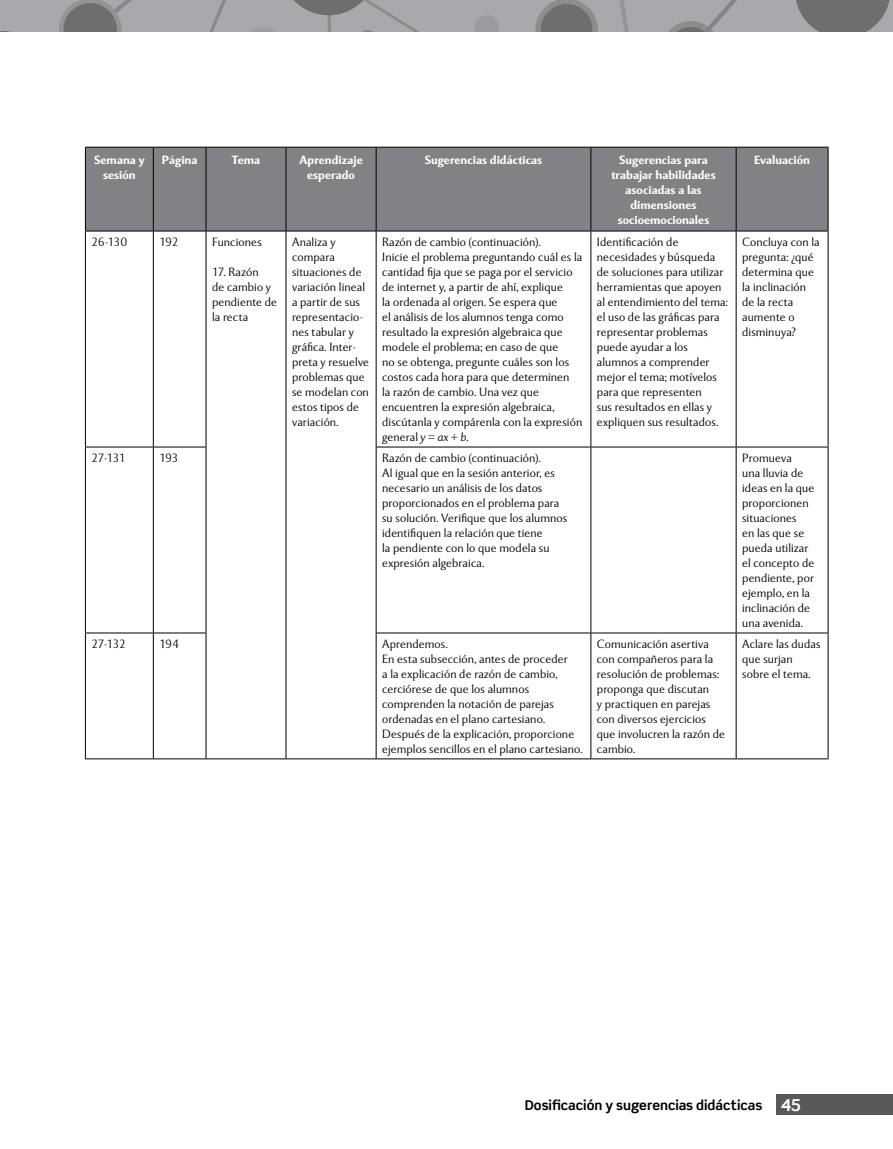
<style>
.page{position:relative;width:893px;height:1149px;background:#fff}
.page>*{position:absolute;margin:0;border:0;box-sizing:border-box;transform-origin:0 0}
.t1{font:700 13.5px "Scene Std";color:#000}
.t2{font:300 12px/15px "Mentor Sans Std";letter-spacing:.01em;color:#000}
.t3{font:700 12px/15px "Mentor Sans Std";color:#fff;text-align:center}
.s1{font-style:italic}
.s2{font-size:16.5px;color:#fff}
</style>
<div class="page">
<div style="left:777px;top:1094px;width:116px;height:20px;background:#58595b"></div>
<div style="left:0;top:0;width:893px;height:32px;background:#a7a9ac"></div>
<svg style="left:620px;top:0;width:9px;height:32px"></svg>
<svg style="left:209px;top:0;width:17px;height:32px"></svg>
<svg style="left:535px;top:0;width:63px;height:32px"></svg>
<svg style="left:475px;top:16px;width:24px;height:16px"></svg>
<svg style="left:251px;top:0;width:168px;height:32px"></svg>
<svg style="left:796px;top:0;width:94px;height:32px"></svg>
<svg style="left:668px;top:0;width:69px;height:32px"></svg>
<svg style="left:59px;top:0;width:73px;height:32px"></svg>
<div style="left:86px;top:148px;width:742px;height:82px;background:#808285"></div>
<svg style="left:86px;top:231px;width:742px;height:527px"></svg>
<hr style="left:206px;top:231px;width:1px;height:215px;background:#000">
<hr style="left:206px;top:447px;width:1px;height:185px;background:#000">
<hr style="left:206px;top:633px;width:1px;height:125px;background:#000">
<hr style="left:286px;top:231px;width:1px;height:216px;background:#000">
<hr style="left:376px;top:231px;width:1px;height:215px;background:#000">
<hr style="left:286px;top:447px;width:1px;height:185px;background:#000">
<hr style="left:376px;top:447px;width:1px;height:185px;background:#000">
<hr style="left:286px;top:632px;width:1px;height:126px;background:#000">
<hr style="left:376px;top:633px;width:1px;height:125px;background:#000">
<hr style="left:206px;top:758px;width:80px;height:1px;background:#000">
<hr style="left:286px;top:758px;width:90px;height:1px;background:#000">
<hr style="left:85px;top:231px;width:1px;height:215px;background:#000">
<hr style="left:85px;top:447px;width:1px;height:185px;background:#000">
<hr style="left:85px;top:633px;width:1px;height:125px;background:#000">
<hr style="left:153px;top:231px;width:1px;height:215px;background:#000">
<hr style="left:153px;top:447px;width:1px;height:185px;background:#000">
<hr style="left:153px;top:633px;width:1px;height:125px;background:#000">
<hr style="left:590px;top:231px;width:1px;height:215px;background:#000">
<hr style="left:736px;top:231px;width:1px;height:215px;background:#000">
<hr style="left:828px;top:231px;width:1px;height:215px;background:#000">
<hr style="left:590px;top:447px;width:1px;height:185px;background:#000">
<hr style="left:736px;top:447px;width:1px;height:185px;background:#000">
<hr style="left:828px;top:447px;width:1px;height:185px;background:#000">
<hr style="left:590px;top:633px;width:1px;height:125px;background:#000">
<hr style="left:736px;top:633px;width:1px;height:125px;background:#000">
<hr style="left:828px;top:633px;width:1px;height:125px;background:#000">
<hr style="left:85px;top:446px;width:68px;height:1px;background:#000">
<hr style="left:85px;top:632px;width:68px;height:1px;background:#000">
<hr style="left:85px;top:758px;width:68px;height:1px;background:#000">
<hr style="left:153px;top:446px;width:53px;height:1px;background:#000">
<hr style="left:153px;top:632px;width:53px;height:1px;background:#000">
<hr style="left:153px;top:758px;width:53px;height:1px;background:#000">
<hr style="left:376px;top:446px;width:215px;height:1px;background:#000">
<hr style="left:591px;top:446px;width:145px;height:1px;background:#000">
<hr style="left:736px;top:446px;width:92px;height:1px;background:#000">
<hr style="left:376px;top:632px;width:215px;height:1px;background:#000">
<hr style="left:591px;top:632px;width:145px;height:1px;background:#000">
<hr style="left:736px;top:632px;width:92px;height:1px;background:#000">
<hr style="left:376px;top:758px;width:215px;height:1px;background:#000">
<hr style="left:591px;top:758px;width:145px;height:1px;background:#000">
<hr style="left:736px;top:758px;width:92px;height:1px;background:#000">
<hr style="left:85px;top:147px;width:68px;height:1px;background:#000">
<hr style="left:85px;top:147px;width:1px;height:83px;background:#000">
<hr style="left:153px;top:147px;width:53px;height:1px;background:#000">
<hr style="left:153px;top:147px;width:1px;height:83px;background:#000">
<hr style="left:206px;top:147px;width:80px;height:1px;background:#000">
<hr style="left:206px;top:147px;width:1px;height:83px;background:#000">
<hr style="left:286px;top:147px;width:90px;height:1px;background:#000">
<hr style="left:286px;top:147px;width:1px;height:83px;background:#000">
<hr style="left:376px;top:147px;width:215px;height:1px;background:#000">
<hr style="left:376px;top:147px;width:1px;height:83px;background:#000">
<hr style="left:591px;top:147px;width:145px;height:1px;background:#000">
<hr style="left:590px;top:147px;width:1px;height:83px;background:#000">
<hr style="left:736px;top:147px;width:92px;height:1px;background:#000">
<hr style="left:736px;top:147px;width:1px;height:83px;background:#000">
<hr style="left:828px;top:147px;width:1px;height:83px;background:#000">
<hr style="left:85px;top:230px;width:68px;height:1px;background:#000">
<hr style="left:153px;top:230px;width:53px;height:1px;background:#000">
<hr style="left:206px;top:230px;width:80px;height:1px;background:#000">
<hr style="left:286px;top:230px;width:90px;height:1px;background:#000">
<hr style="left:376px;top:230px;width:215px;height:1px;background:#000">
<hr style="left:591px;top:230px;width:145px;height:1px;background:#000">
<hr style="left:736px;top:230px;width:92px;height:1px;background:#000">
<p class="t3" style="left:94px;top:152px;width:52px">Semana y sesión</p>
<p class="t3" style="left:162px;top:152px;width:37px">Página</p>
<p class="t3" style="left:232px;top:152px;width:30px">Tema</p>
<p class="t3" style="left:299px;top:152px;width:65px">Aprendizaje esperado</p>
<p class="t3" style="left:425px;top:152px;width:119px">Sugerencias didácticas</p>
<p class="t3" style="left:611px;top:152px;width:106px">Sugerencias para trabajar habilidades asociadas a las dimensiones socioemocionales</p>
<p class="t3" style="left:754px;top:152px;width:57px">Evaluación</p>
<p class="t2" style="left:91px;top:234px;width:37px">26-130</p>
<p class="t2" style="left:159px;top:234px;width:21px">192</p>
<p class="t2" style="left:212px;top:234px;width:51px">Funciones</p>
<p class="t2" style="left:212px;top:264px;width:67px">17. Razón<br>de cambio y pendiente de la recta</p>
<p class="t2" style="left:292px;top:234px;width:79px">Analiza y compara situaciones de variación lineal a partir de sus representacio&shy;nes tabular y gráfica. Inter&shy;preta y resuelve problemas que se modelan con estos tipos de variación.</p>
<p class="t2" style="left:382px;top:234px;width:202px">Razón de cambio (continuación).<br>Inicie el problema preguntando cuál es la cantidad fija que se paga por el servicio de internet y, a partir de ahí, explique<br>la ordenada al origen. Se espera que<br>el análisis de los alumnos tenga como resultado la expresión algebraica que modele el problema; en caso de que<br>no se obtenga, pregunte cuáles son los costos cada hora para que determinen<br>la razón de cambio. Una vez que encuentren la expresión algebraica, discútanla y compárenla con la expresión general <span class="s1">y</span> = <span class="s1">ax</span> + <span class="s1">b</span>.</p>
<p class="t2" style="left:597px;top:234px;width:133px">Identificación de necesidades y búsqueda de soluciones para utilizar herramientas que apoyen al entendimiento del tema: el uso de las gráficas para representar problemas puede ayudar a los alumnos a comprender mejor el tema; motívelos para que representen<br>sus resultados en ellas y expliquen sus resultados.</p>
<p class="t2" style="left:742px;top:234px;width:79px">Concluya con la pregunta: ¿qué determina que la inclinación de la recta aumente o disminuya?</p>
<p class="t2" style="left:91px;top:450px;width:36px">27-131</p>
<p class="t2" style="left:159px;top:450px;width:21px">193</p>
<p class="t2" style="left:382px;top:450px;width:187px">Razón de cambio (continuación).<br>Al igual que en la sesión anterior, es necesario un análisis de los datos proporcionados en el problema para su solución. Verifique que los alumnos identifiquen la relación que tiene<br>la pendiente con lo que modela su expresión algebraica.</p>
<p class="t2" style="left:742px;top:450px;width:74px">Promueva<br>una lluvia de ideas en la que proporcionen situaciones<br>en las que se pueda utilizar el concepto de pendiente, por ejemplo, en la inclinación de una avenida.</p>
<p class="t2" style="left:91px;top:636px;width:36px">27-132</p>
<p class="t2" style="left:159px;top:636px;width:21px">194</p>
<p class="t2" style="left:382px;top:636px;width:202px">Aprendemos.<br>En esta subsección, antes de proceder<br>a la explicación de razón de cambio, cerciórese de que los alumnos comprenden la notación de parejas ordenadas en el plano cartesiano.<br>Después de la explicación, proporcione ejemplos sencillos en el plano cartesiano.</p>
<p class="t2" style="left:597px;top:636px;width:130px">Comunicación asertiva con compañeros para la resolución de problemas: proponga que discutan<br>y practiquen en parejas con diversos ejercicios que involucren la razón de cambio.</p>
<p class="t2" style="left:742px;top:636px;width:80px">Aclare las dudas que surjan sobre el tema.</p>
<p class="t1" style="left:525px;top:1096px;width:278px">Dosificación y sugerencias didácticas <span class="s2">45</span></p>
</div>
